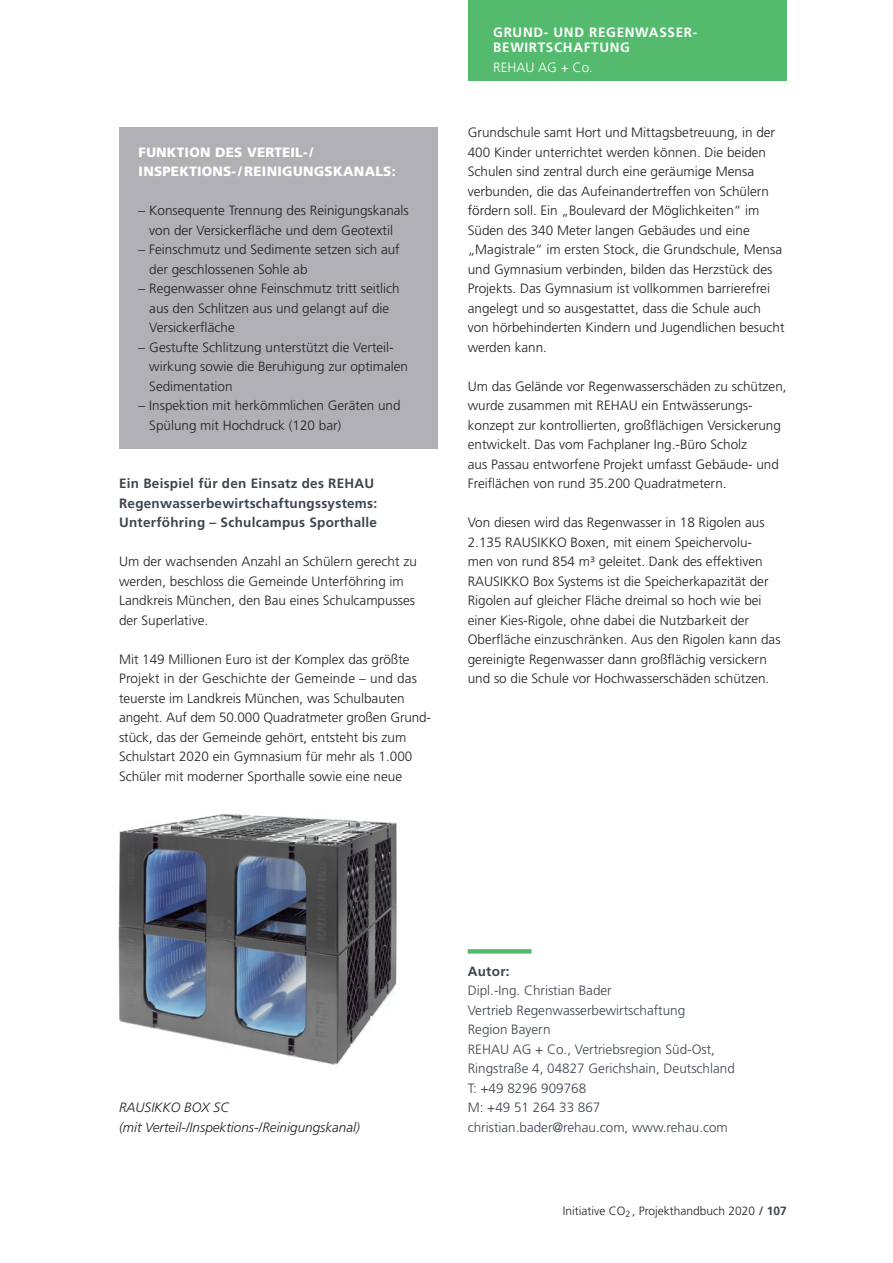
<style>
.page{position:relative;width:893px;height:1263px;background:#fff}
.page>*{position:absolute;margin:0;border:0;box-sizing:border-box;transform-origin:0 0}
.t1{font:300 13.5px/19.5px "Frutiger LT Std";color:#231f20}
.t2{font:300 13.5px/19.5px "Frutiger LT Std";color:#3d454e}
.t3{font:700 13.5px/19.5px "Frutiger LT Std";letter-spacing:.02em;color:#3d454e}
.t4{font:italic 300 13.5px/19.5px "Frutiger LT Std";color:#231f20}
.t5{font:900 13.5px/19.5px "Frutiger LT Std";letter-spacing:.015em;color:#fff}
.t6{font:700 13.5px/15px "Frutiger LT Std";letter-spacing:.05em;color:#fff}
.t7{font:300 13.5px "Frutiger LT Std";color:#fff}
.t8{font:300 12px "Frutiger LT Std";color:#231f20}
.s1{font-weight:700;color:#3d454e}
</style>
<div class="page">
<div style="left:468px;top:949px;width:63px;height:5px;background:#54bb6e"></div>
<div style="left:119px;top:128px;width:319px;height:321px;background:#b1b0b4"></div>
<img style="left:118px;top:813px;width:279px;height:252px">
<div style="left:468px;top:0;width:319px;height:81px;background:#54bb6e"></div>
<p class="t5" style="left:139px;top:142px;width:259px">FUNKTION DES VERTEIL- /<br>INSPEKTIONS- /REINIGUNGSKANALS:</p>
<p class="t1" style="left:139px;top:201px;width:272px;text-align:center">– Konsequente Trennung des Reinigungskanals von der Versickerfläche und dem Geotextil</p>
<p class="t1" style="left:149px;top:240px;width:252px;text-indent:-11px">– Feinschmutz und Sedimente setzen sich auf der geschlossenen Sohle ab</p>
<p class="t1" style="left:149px;top:279px;width:252px;text-indent:-11px">– Regenwasser ohne Feinschmutz tritt seitlich aus den Schlitzen aus und gelangt auf die<br>Versickerfläche</p>
<p class="t1" style="left:149px;top:337px;width:260px;text-indent:-11px">– Gestufte Schlitzung unterstützt die Verteil&shy;wirkung sowie die Beruhigung zur optimalen<br>Sedimentation</p>
<p class="t1" style="left:149px;top:396px;width:253px;text-indent:-11px">– Inspektion mit herkömmlichen Geräten und<br>Spülung mit Hochdruck (120 bar)</p>
<p class="t3" style="left:119px;top:474px;width:260px">Ein Beispiel für den Einsatz des REHAU<br>Regenwasserbewirtschaftungssystems:<br>Unterföhring – Schulcampus Sporthalle</p>
<p class="t1" style="left:119px;top:552px;width:299px">Um der wachsenden Anzahl an Schülern gerecht zu werden, beschloss die Gemeinde Unterföhring im Landkreis München, den Bau eines Schulcampusses der Superlative.</p>
<p class="t1" style="left:119px;top:649px;width:314px">Mit 149 Millionen Euro ist der Komplex das größte Projekt in der Geschichte der Gemeinde – und das teuerste im Landkreis München, was Schulbauten angeht. Auf dem 50.000 Quadratmeter großen Grund&shy;stück, das der Gemeinde gehört, entsteht bis zum Schulstart 2020 ein Gymnasium für mehr als 1.000<br>Schüler mit moderner Sporthalle sowie eine neue</p>
<p class="t6" style="left:493px;top:25px;width:206px">GRUND- UND REGENWASSER-<br>BEWIRTSCHAFTUNG</p>
<p class="t7" style="left:493px;top:59px;width:101px">REHAU AG + Co.</p>
<p class="t1" style="left:468px;top:123px;width:318px">Grundschule samt Hort und Mittagsbetreuung, in der 400 Kinder unterrichtet werden können. Die beiden Schulen sind zentral durch eine geräumige Mensa verbunden, die das Aufeinandertreffen von Schülern fördern soll. Ein „Boulevard der Möglichkeiten“ im Süden des 340 Meter langen Gebäudes und eine „Magistrale“ im ersten Stock, die Grundschule, Mensa und Gymnasium verbinden, bilden das Herzstück des Projekts. Das Gymnasium ist vollkommen barrierefrei angelegt und so ausgestattet, dass die Schule auch von hörbehinderten Kindern und Jugendlichen besucht werden kann.</p>
<p class="t1" style="left:468px;top:376px;width:320px">Um das Gelände vor Regenwasserschäden zu schützen, wurde zusammen mit REHAU ein Entwässerungs&shy;konzept zur kontrollierten, großflächigen Versickerung entwickelt. Das vom Fachplaner Ing.-Büro Scholz<br>aus Passau entworfene Projekt umfasst Gebäude- und Freiflächen von rund 35.200 Quadratmetern.</p>
<p class="t1" style="left:468px;top:513px;width:314px">Von diesen wird das Regenwasser in 18 Rigolen aus 2.135 RAUSIKKO Boxen, mit einem Speichervolu&shy;men von rund 854 m³ geleitet. Dank des effektiven RAUSIKKO Box Systems ist die Speicherkapazität der Rigolen auf gleicher Fläche dreimal so hoch wie bei einer Kies-Rigole, ohne dabei die Nutzbarkeit der Oberfläche einzuschränken. Aus den Rigolen kann das gereinigte Regenwasser dann großflächig versickern und so die Schule vor Hochwasserschäden schützen.</p>
<p class="t4" style="left:119px;top:1098px;width:242px">RAUSIKKO BOX SC<br>(mit Verteil-/Inspektions-/Reinigungskanal)</p>
<p class="t3" style="left:468px;top:961px;width:43px">Autor:</p>
<p class="t2" style="left:468px;top:981px;width:269px">Dipl.-Ing. Christian Bader<br>Vertrieb Regenwasserbewirtschaftung<br>Region Bayern<br>REHAU AG + Co., Vertriebsregion Süd-Ost,<br>Ringstraße 4, 04827 Gerichshain, Deutschland<br>T: +49 8296 909768<br>M: +49 51 264 33 867 christian.bader@rehau.com, www.rehau.com</p>
<p class="t8" style="left:563px;top:1204px;width:225px">Initiative CO<sub>2</sub> , Projekthandbuch 2020 <span class="s1">/ 107</span></p>
</div>
